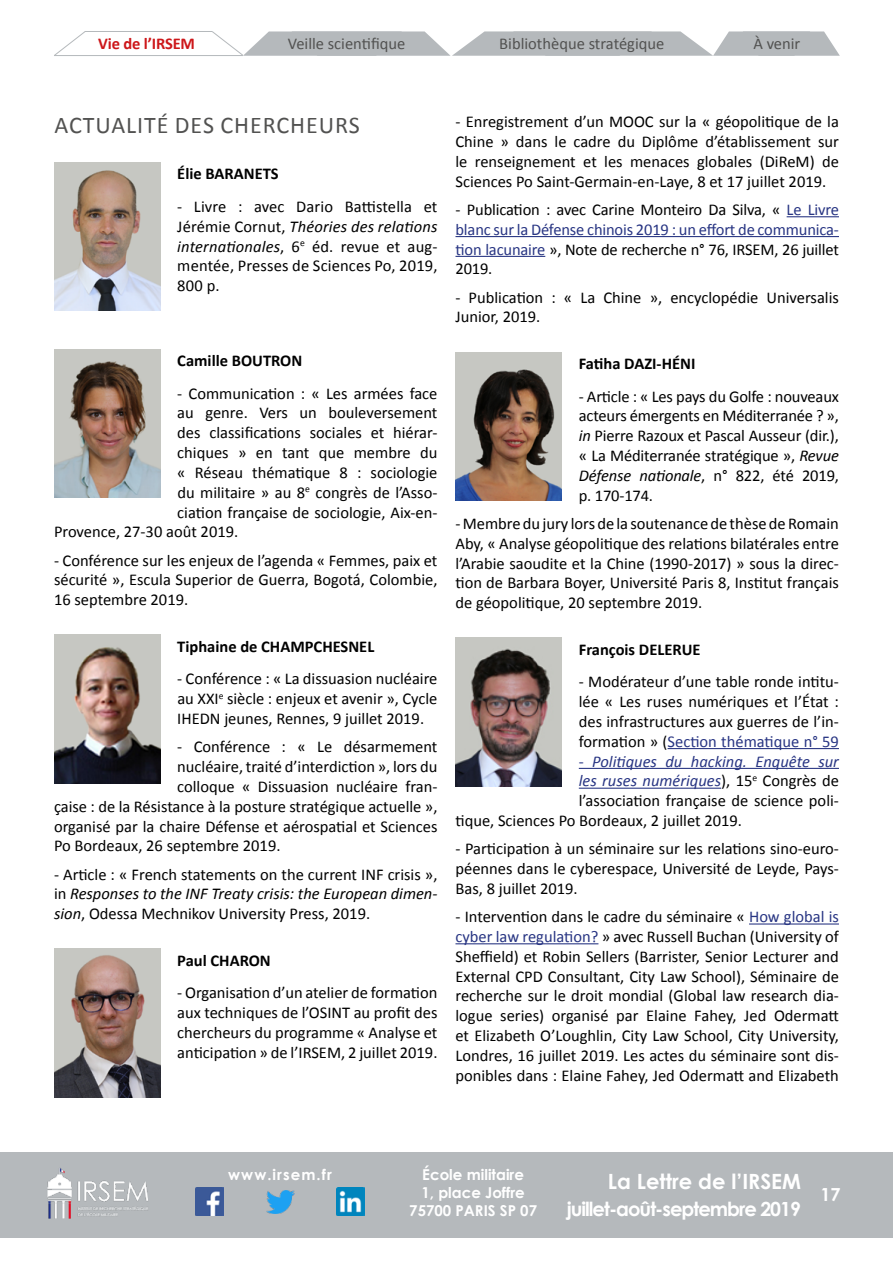
<style>
.page{position:relative;width:893px;height:1263px;background:#fff}
.page>*{position:absolute;margin:0;border:0;box-sizing:border-box;transform-origin:0 0}
.t1{font:24px "Calibri";letter-spacing:.04em;color:#525251}
.t2{font:700 21px "Century Gothic";color:#fff}
.t3{font:700 19.5px "Century Gothic";letter-spacing:-.05em;color:#fff}
.t4{font:700 18px "Century Gothic";color:#fff}
.t5{font:16.5px/19.8px "Calibri";color:#000;text-align:justify}
.t6{font:700 16.5px "Calibri";color:#000}
.t7{font:italic 16.5px "Calibri";color:#283583}
.t8{font:16.5px "Calibri";color:#525251}
.t9{font:700 16.5px "Calibri";letter-spacing:-.01em;color:#cd171a}
.t10{font:700 15px/18px "Century Gothic";color:#fff;text-align:center}
.t11{font:700 15px "Century Gothic";letter-spacing:.07em;color:#fff}
.s1{font-style:italic}
.s2{color:#283583}
.s3{font-style:normal}
.s4{font-style:normal;color:#000}
</style>
<div class="page">
<svg style="left:54px;top:31px;width:31px;height:24px"></svg>
<hr style="left:54px;top:55px;width:189px;height:1px;background:#b5b9bc">
<hr style="left:85px;top:31px;width:127px;height:1px;background:#b5b9bc">
<svg style="left:212px;top:31px;width:628px;height:25px"></svg>
<div style="left:0;top:1152px;width:893px;height:85px;background:#b5b9bc"></div>
<img style="left:47px;top:1168px;width:101px;height:51px">
<img style="left:195px;top:1188px;width:28px;height:28px">
<img style="left:266px;top:1190px;width:28px;height:23px">
<img style="left:337px;top:1188px;width:28px;height:28px">
<img style="left:54px;top:162px;width:106px;height:149px">
<img style="left:54px;top:349px;width:106px;height:148px">
<img style="left:54px;top:635px;width:106px;height:148px">
<img style="left:54px;top:949px;width:106px;height:148px">
<hr style="left:787px;top:216px;width:52px;height:1px;background:#283583">
<hr style="left:455px;top:236px;width:384px;height:1px;background:#283583">
<hr style="left:455px;top:256px;width:90px;height:1px;background:#283583">
<hr style="left:668px;top:748px;width:171px;height:1px;background:#283583">
<hr style="left:579px;top:768px;width:260px;height:1px;background:#283583">
<hr style="left:579px;top:788px;width:142px;height:1px;background:#283583">
<hr style="left:749px;top:923px;width:90px;height:1px;background:#283583">
<hr style="left:455px;top:943px;width:143px;height:1px;background:#283583">
<img style="left:455px;top:352px;width:107px;height:148px">
<img style="left:455px;top:638px;width:107px;height:148px">
<p class="t9" style="left:98px;top:33px;width:98px">Vie de l’IRSEM</p>
<p class="t8" style="left:288px;top:33px;width:119px">Veille scientifique</p>
<p class="t8" style="left:499px;top:33px;width:167px">Bibliothèque stratégique</p>
<p class="t8" style="left:753px;top:33px;width:48px">À venir</p>
<h1 class="t1" style="left:54px;top:110px;width:307px">ACTUALITÉ DES CHERCHEURS</h1>
<p class="t6" style="left:177px;top:163px;width:103px">Élie BARANETS</p>
<p class="t5" style="left:177px;top:197px;width:262px">- Livre : avec Dario Battistella et Jérémie Cornut, <span class="s1">Théories des relations internationales</span>, 6<sup>e</sup> éd. revue et aug&shy;mentée, Presses de Sciences Po, 2019, 800 p.</p>
<p class="t6" style="left:177px;top:350px;width:126px">Camille BOUTRON</p>
<p class="t5" style="left:177px;top:383px;width:262px">- Communication : « Les armées face</p>
<p class="t5" style="left:177px;top:403px;width:262px">au genre. Vers un bouleversement</p>
<p class="t5" style="left:177px;top:423px;width:262px">des classifications sociales et hiérar-</p>
<p class="t5" style="left:177px;top:443px;width:262px">chiques » en tant que membre du</p>
<p class="t5" style="left:177px;top:463px;width:262px">« Réseau thématique 8 : sociologie</p>
<p class="t5" style="left:177px;top:482px;width:262px">du militaire » au 8<sup>e</sup> congrès de l’Asso-</p>
<p class="t5" style="left:177px;top:502px;width:262px">ciation française de sociologie, Aix-en-</p>
<p class="t5" style="left:54px;top:522px;width:186px">Provence, 27-30 août 2019.</p>
<p class="t5" style="left:54px;top:550px;width:385px">- Conférence sur les enjeux de l’agenda « Femmes, paix et sécurité », Escula Superior de Guerra, Bogotá, Colombie, 16 septembre 2019.</p>
<p class="t6" style="left:177px;top:636px;width:198px">Tiphaine de CHAMPCHESNEL</p>
<p class="t5" style="left:177px;top:669px;width:262px">- Conférence : « La dissuasion nucléaire au XXI<sup>e</sup> siècle : enjeux et avenir », Cycle IHEDN jeunes, Rennes, 9 juillet 2019.</p>
<p class="t5" style="left:177px;top:737px;width:262px">- Conférence : « Le désarmement</p>
<p class="t5" style="left:177px;top:757px;width:262px">nucléaire, traité d’interdiction », lors du</p>
<p class="t5" style="left:177px;top:776px;width:262px">colloque « Dissuasion nucléaire fran-</p>
<p class="t5" style="left:54px;top:796px;width:385px">çaise : de la Résistance à la posture stratégique actuelle »,</p>
<p class="t5" style="left:54px;top:816px;width:385px">organisé par la chaire Défense et aérospatial et Sciences</p>
<p class="t5" style="left:54px;top:836px;width:228px">Po Bordeaux, 26 septembre 2019.</p>
<p class="t5" style="left:54px;top:864px;width:385px">- Article : « French statements on the current INF crisis », in <span class="s1">Responses to the INF Treaty crisis: the European dimen&shy;sion</span>, Odessa Mechnikov University Press, 2019.</p>
<p class="t6" style="left:177px;top:950px;width:95px">Paul CHARON</p>
<p class="t5" style="left:177px;top:983px;width:262px">- Organisation d’un atelier de formation aux techniques de l’OSINT au profit des chercheurs du programme « Analyse et anticipation » de l’IRSEM, 2 juillet 2019.</p>
<p class="t5" style="left:455px;top:112px;width:385px">- Enregistrement d’un MOOC sur la « géopolitique de la Chine » dans le cadre du Diplôme d’établissement sur le renseignement et les menaces globales (DiReM) de Sciences Po Saint-Germain-en-Laye, 8 et 17 juillet 2019.</p>
<p class="t5" style="left:455px;top:200px;width:385px">- Publication : avec Carine Monteiro Da Silva, « <span class="s2">Le Livre blanc sur la Défense chinois 2019 : un effort de communica&shy;tion lacunaire</span> », Note de recherche n° 76, IRSEM, 26 juillet 2019.</p>
<p class="t5" style="left:455px;top:287px;width:385px">- Publication : « La Chine », encyclopédie Universalis<br>Junior, 2019.</p>
<p class="t6" style="left:579px;top:353px;width:118px">Fatiha DAZI-HÉNI</p>
<p class="t5" style="left:579px;top:386px;width:262px">- Article : « Les pays du Golfe : nouveaux acteurs émergents en Méditerranée ? », <span class="s1">in</span> Pierre Razoux et Pascal Ausseur (dir.), « La Méditerranée stratégique », <span class="s1">Revue Défense nationale</span>, n° 822, été 2019, p. 170-174.</p>
<p class="t5" style="left:455px;top:514px;width:385px">- Membre du jury lors de la soutenance de thèse de Romain Aby, « Analyse géopolitique des relations bilatérales entre l’Arabie saoudite et la Chine (1990-2017) » sous la direc&shy;tion de Barbara Boyer, Université Paris 8, Institut français de géopolitique, 20 septembre 2019.</p>
<p class="t6" style="left:579px;top:639px;width:123px">François DELERUE</p>
<p class="t5" style="left:579px;top:672px;width:262px">- Modérateur d’une table ronde intitu&shy;lée « Les ruses numériques et l’État : des infrastructures aux guerres de l’in&shy;formation » (<span class="s2">Section thématique n° 59</span></p>
<p class="t7" style="left:579px;top:750px;width:262px"><span class="s3">-</span> Politiques du hacking. Enquête sur</p>
<p class="t7" style="left:579px;top:769px;width:262px">les ruses numériques<span class="s4">), 15</span><sup>e</sup> <span class="s4">Congrès de</span></p>
<p class="t5" style="left:579px;top:791px;width:262px">l’association française de science poli-</p>
<p class="t5" style="left:455px;top:811px;width:288px">tique, Sciences Po Bordeaux, 2 juillet 2019.</p>
<p class="t5" style="left:455px;top:839px;width:385px">- Participation à un séminaire sur les relations sino-euro&shy;péennes dans le cyberespace, Université de Leyde, Pays-Bas, 8 juillet 2019.</p>
<p class="t5" style="left:455px;top:907px;width:385px">- Intervention dans le cadre du séminaire « <span class="s2">How global is cyber law regulation?</span> » avec Russell Buchan (University of Sheffield) et Robin Sellers (Barrister, Senior Lecturer and External CPD Consultant, City Law School), Séminaire de recherche sur le droit mondial (Global law research dia&shy;logue series) organisé par Elaine Fahey, Jed Odermatt et Elizabeth O’Loughlin, City Law School, City University, Londres, 16 juillet 2019. Les actes du séminaire sont dis&shy;ponibles dans : Elaine Fahey, Jed Odermatt and Elizabeth</p>
<p class="t11" style="left:228px;top:1163px;width:105px">www.irsem.fr</p>
<p class="t10" style="left:409px;top:1165px;width:129px">École militaire<br>1, place Joffre<br>75700 PARIS SP 07</p>
<p class="t2" style="left:608px;top:1165px;width:195px">La Lettre de l’IRSEM</p>
<p class="t3" style="left:567px;top:1194px;width:236px">juillet-août-septembre 2019</p>
<p class="t4" style="left:820px;top:1181px;width:22px">17</p>
</div>
